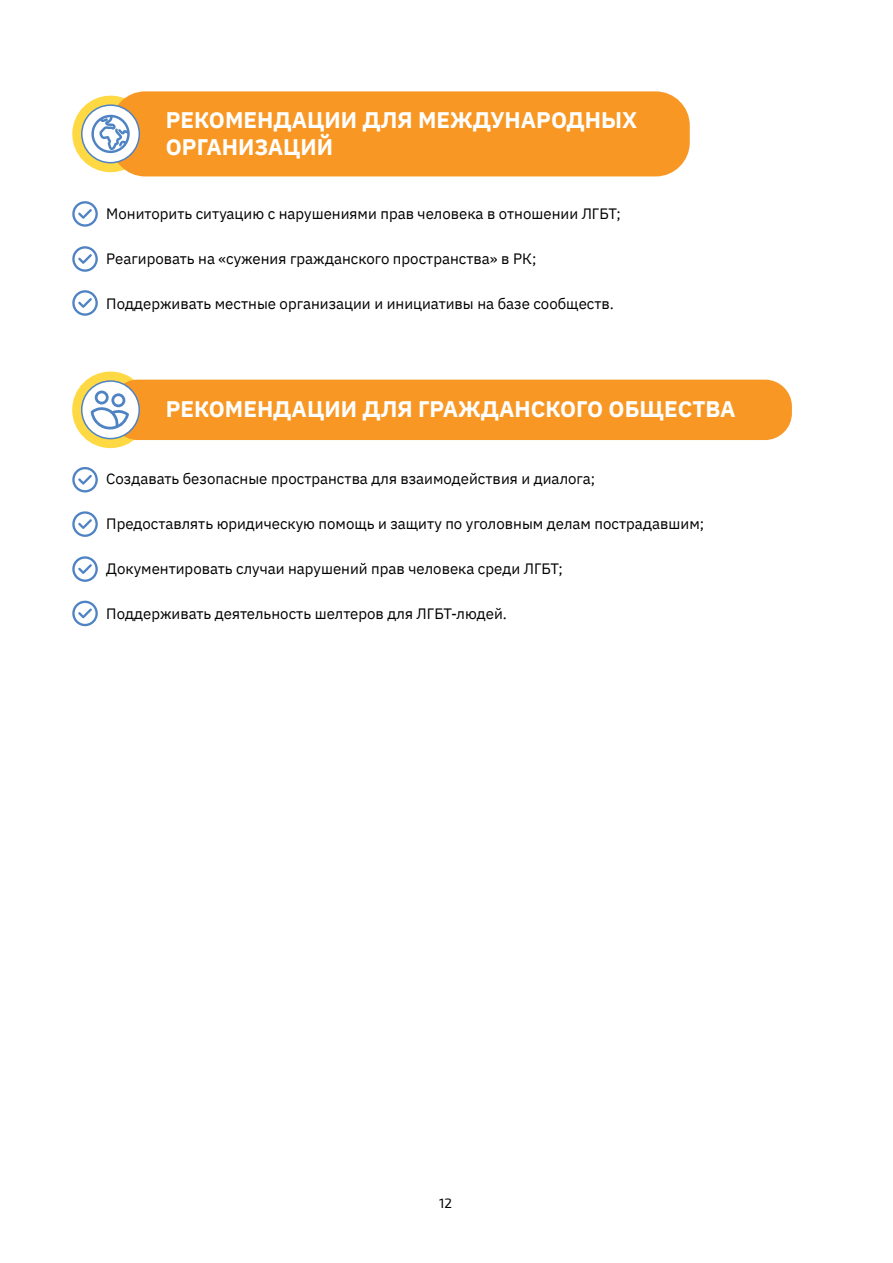
<style>
.page{position:relative;width:893px;height:1263px;background:#fff}
.page>*{position:absolute;margin:0;border:0;box-sizing:border-box;transform-origin:0 0}
.t1{font:700 22.5px/27px "IBM Plex Sans";color:#fff}
.t2{font:15px "IBM Plex Sans";color:#000}
.t3{font:13.5px "Exo 2";color:#000}
</style>
<div class="page">
<svg style="left:72px;top:201px;width:26px;height:26px"></svg>
<svg style="left:72px;top:246px;width:26px;height:26px"></svg>
<svg style="left:72px;top:290px;width:26px;height:26px"></svg>
<svg style="left:72px;top:467px;width:26px;height:25px"></svg>
<svg style="left:72px;top:511px;width:26px;height:26px"></svg>
<svg style="left:72px;top:556px;width:26px;height:26px"></svg>
<svg style="left:72px;top:600px;width:26px;height:26px"></svg>
<div style="left:72px;top:96px;width:77px;height:76px;background:#ffd944;border-radius:50%"></div>
<div style="left:111px;top:91px;width:579px;height:85px;background:#f89723;border-radius:34px"></div>
<div style="left:82px;top:105px;width:57px;height:58px;background:#fff;border-radius:50%"></div>
<div style="left:81px;top:104px;width:59px;height:59px;border:2px solid #4f83c3;border-radius:50%"></div>
<svg style="left:91px;top:114px;width:39px;height:39px"></svg>
<div style="left:72px;top:372px;width:77px;height:76px;background:#ffd944;border-radius:50%"></div>
<div style="left:111px;top:380px;width:681px;height:60px;background:#f89723;border-radius:27px"></div>
<div style="left:82px;top:381px;width:57px;height:58px;background:#fff;border-radius:50%"></div>
<div style="left:81px;top:380px;width:59px;height:59px;border:2px solid #4f83c3;border-radius:50%"></div>
<svg style="left:91px;top:391px;width:38px;height:41px"></svg>
<h1 class="t1" style="left:166px;top:105px;width:473px">РЕКОМЕНДАЦИИ ДЛЯ МЕЖДУНАРОДНЫХ<br>ОРГАНИЗАЦИЙ</h1>
<p class="t2" style="left:106px;top:202px;width:516px">Мониторить ситуацию с нарушениями прав человека в отношении ЛГБТ;</p>
<p class="t2" style="left:106px;top:247px;width:432px">Реагировать на «сужения гражданского пространства» в РК;</p>
<p class="t2" style="left:106px;top:292px;width:509px">Поддерживать местные организации и инициативы на базе сообществ.</p>
<h1 class="t1" style="left:166px;top:393px;width:571px">РЕКОМЕНДАЦИИ ДЛЯ ГРАЖДАНСКОГО ОБЩЕСТВА</h1>
<p class="t2" style="left:106px;top:467px;width:490px">Создавать безопасные пространства для взаимодействия и диалога;</p>
<p class="t2" style="left:106px;top:512px;width:599px">Предоставлять юридическую помощь и защиту по уголовным делам пострадавшим;</p>
<p class="t2" style="left:106px;top:557px;width:458px">Документировать случаи нарушений прав человека среди ЛГБТ;</p>
<p class="t2" style="left:106px;top:602px;width:402px">Поддерживать деятельность шелтеров для ЛГБТ-людей.</p>
<p class="t3" style="left:439px;top:1195px;width:14px">12</p>
</div>
